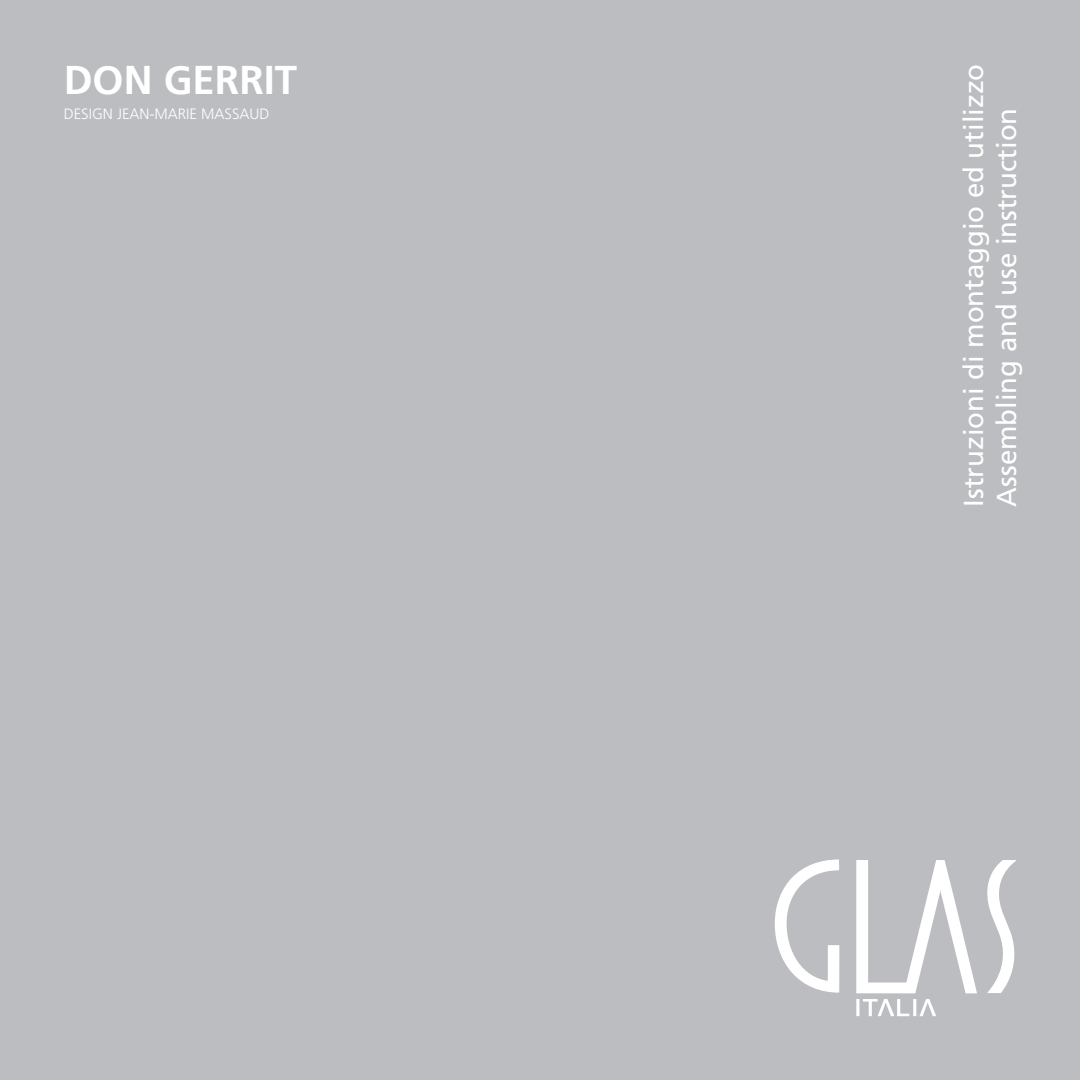
<style>
.page{position:relative;width:1080px;height:1080px;background:#bcbdc0}
.page>*{position:absolute;margin:0;border:0;box-sizing:border-box;transform-origin:0 0}
.t1{font:700 40px "Frutiger 65";color:#fff}
.t2{font:27.5px/33px "Frutiger LT Std";color:#fff}
.t3{font:300 15px "Frutiger LT Std";color:#fff}
</style>
<div class="page">
<svg style="left:987px;top:860px;width:29px;height:133px"></svg>
<svg style="left:856px;top:860px;width:121px;height:133px"></svg>
<svg style="left:775px;top:860px;width:64px;height:133px"></svg>
<hr style="left:856px;top:999px;width:3px;height:17px;background:#fff">
<hr style="left:913px;top:999px;width:3px;height:17px;background:#fff">
<svg style="left:920px;top:999px;width:16px;height:17px"></svg>
<svg style="left:863px;top:999px;width:46px;height:17px"></svg>
<p class="t1" style="left:64px;top:56px;width:235px">DON GERRIT</p>
<p class="t3" style="left:64px;top:106px;width:207px">DESIGN JEAN-MARIE MASSAUD</p>
<p class="t2" style="left:957px;top:507px;width:444px;rotate:-90deg">Istruzioni di montaggio ed utilizzo<br>Assembling and use instruction</p>
</div>
